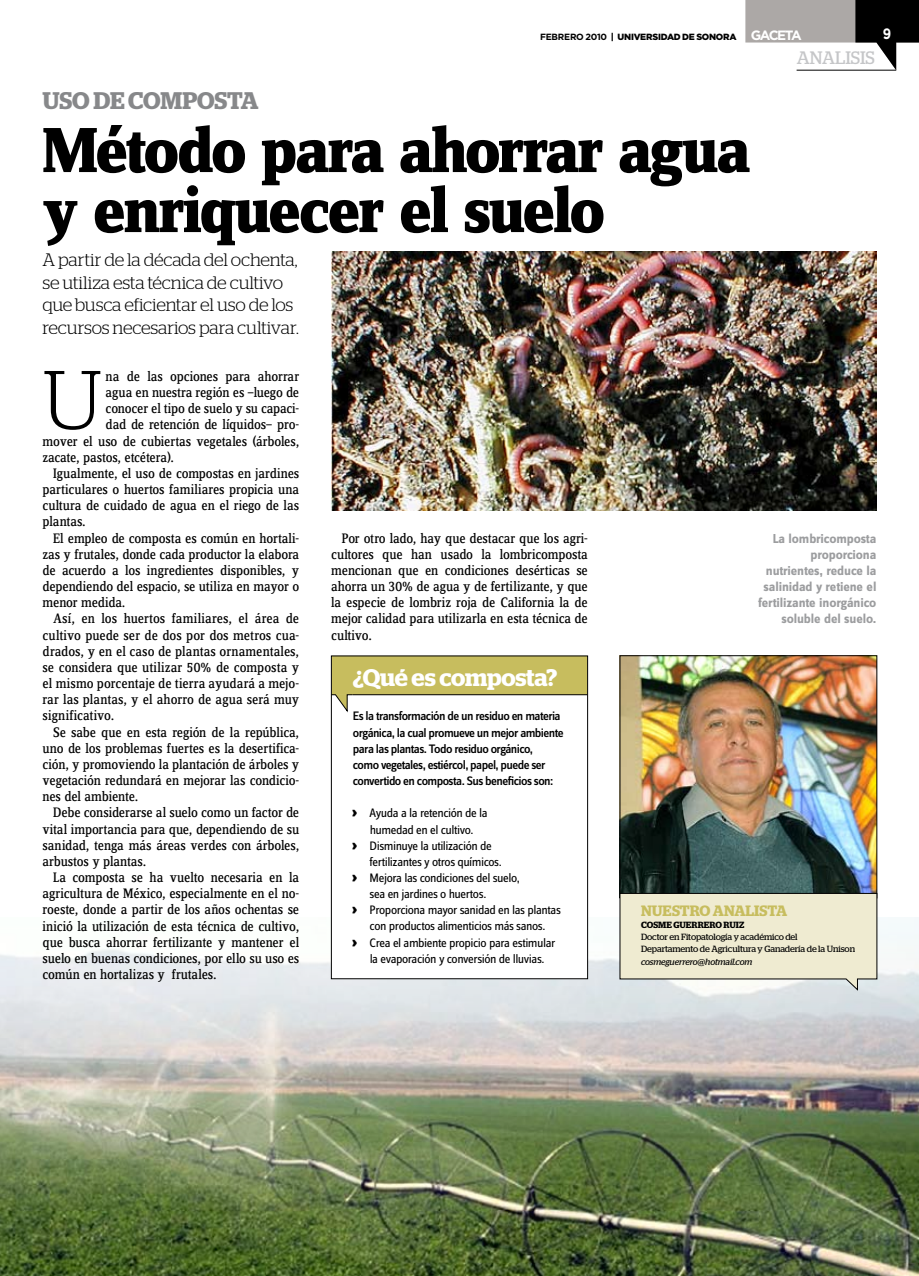
<style>
.page{position:relative;width:919px;height:1276px;background:#fff}
.page>*{position:absolute;margin:0;border:0;box-sizing:border-box;transform-origin:0 0}
.t1{font:300 83.55px "Stag";color:#000}
.t2{font:800 66px/60px "Zine Serif Dis";letter-spacing:-.04em;color:#000}
.t3{font:600 24px "Stag";color:#fff}
.t4{font:600 24px "Stag";letter-spacing:-.01em;color:#87888a}
.t5{font:300 18px/22.5px "Stag";letter-spacing:-.015em;color:#000}
.t6{font:18px "Stag";color:#c5c6c8}
.t7{font:600 15px "Stag";color:#c7bd5e}
.t8{font:700 15px "Gotham";color:#fff;scale:.85 1}
.t9{font:14.25px/16.2px "Zine Serif Dis";letter-spacing:-.01em;color:#000;text-align:justify}
.t10{font:700 13.5px/16.2px "Zine Sans Dis";letter-spacing:-.01em;color:#9c9d9f;text-align:right}
.t11{font:700 13.5px "Gotham";letter-spacing:-.115em;color:#fff}
.t12{font:12.75px "Zine Sans Dis";letter-spacing:-.035em;color:#000}
.t13{font:500 12.75px/16.2px "Zine Sans Dis";letter-spacing:-.045em;color:#000}
.t14{font:9px/12px "Stag";letter-spacing:-.01em;color:#000}
.t15{font:italic 9px "Stag";letter-spacing:-.01em;color:#000}
.t16{font:700 9px "Gotham";letter-spacing:-.03em;color:#000}
.t17{font:600 9px "Stag";letter-spacing:.01em;color:#000}
.t18{font:900 9px "Gotham";color:#000}
.s1{font-weight:900}
.s2{font-family:"Stag";font-weight:900;font-size:15px}
</style>
<div class="page">
<svg style="left:745px;top:0;width:173px;height:70px"></svg>
<img style="left:0;top:917px;width:918px;height:359px">
<hr style="left:796px;top:70px;width:100px;height:1px;background:#000">
<img style="left:331px;top:252px;width:545px;height:258px">
<div style="left:331px;top:656px;width:256px;height:322px;background:#fff"></div>
<div style="left:331px;top:656px;width:256px;height:39px;background:#c7bd5e"></div>
<hr style="left:353px;top:694px;width:234px;height:1px;background:#000">
<svg style="left:330px;top:694px;width:23px;height:18px"></svg>
<img style="left:621px;top:657px;width:254px;height:236px">
<div style="left:619px;top:655px;width:258px;height:243px;border:1px solid #000"></div>
<svg style="left:619px;top:893px;width:258px;height:97px;background:#e7e4cd"></svg>
<p class="t16" style="left:540px;top:31px;width:85px">FEBRERO 2010 <span class="s1">| UNIVER</span></p>
<p class="t18" style="left:652px;top:30px;width:13px">SIDAD</p>
<p class="t18" style="left:682px;top:30px;width:28px">DE SONORA</p>
<p class="t11" style="left:750px;top:27px;width:52px">GACETA</p>
<p class="t8" style="left:882px;top:25px;width:11px">9</p>
<h3 class="t4" style="left:43px;top:87px;width:217px">USO DE COMPOSTA</h3>
<h2 class="t2" style="left:43px;top:124px;width:709px">Método para ahorrar agua y enriquecer el suelo</h2>
<p class="t5" style="left:43px;top:248px;width:258px">A partir de la década del ochenta, se utiliza esta técnica de cultivo que busca eficientar el uso de los recursos necesarios para cultivar.</p>
<p class="t6" style="left:796px;top:47px;width:80px">ANALISIS</p>
<h1 class="t1" style="left:43px;top:353px;width:61px">U</h1>
<p class="t9" style="left:106px;top:369px;width:195px">na de las opciones para ahorrar</p>
<p class="t9" style="left:106px;top:385px;width:195px">agua en nuestra región es —luego de</p>
<p class="t9" style="left:106px;top:401px;width:195px">conocer el tipo de suelo y su capaci-</p>
<p class="t9" style="left:106px;top:417px;width:195px">dad de retención de líquidos— pro-</p>
<p class="t9" style="left:43px;top:433px;width:258px">mover el uso de cubiertas vegetales (árboles,</p>
<p class="t9" style="left:43px;top:450px;width:133px">zacate, pastos, etcétera).</p>
<p class="t9" style="left:53px;top:466px;width:247px">Igualmente, el uso de compostas en jardines</p>
<p class="t9" style="left:43px;top:482px;width:258px">particulares o huertos familiares propicia una</p>
<p class="t9" style="left:43px;top:498px;width:258px">cultura de cuidado de agua en el riego de las</p>
<p class="t9" style="left:43px;top:514px;width:45px">plantas.</p>
<p class="t9" style="left:53px;top:530px;width:247px">El empleo de composta es común en hortali-</p>
<p class="t9" style="left:43px;top:547px;width:258px">zas y frutales, donde cada productor la elabora</p>
<p class="t9" style="left:43px;top:563px;width:258px">de acuerdo a los ingredientes disponibles, y</p>
<p class="t9" style="left:43px;top:579px;width:258px">dependiendo del espacio, se utiliza en mayor o</p>
<p class="t9" style="left:43px;top:595px;width:84px">menor medida.</p>
<p class="t9" style="left:53px;top:611px;width:247px">Así, en los huertos familiares, el área de</p>
<p class="t9" style="left:43px;top:627px;width:258px">cultivo puede ser de dos por dos metros cua-</p>
<p class="t9" style="left:43px;top:643px;width:258px">drados, y en el caso de plantas ornamentales,</p>
<p class="t9" style="left:43px;top:660px;width:258px">se considera que utilizar 50% de composta y</p>
<p class="t9" style="left:43px;top:676px;width:258px">el mismo porcentaje de tierra ayudará a mejo-</p>
<p class="t9" style="left:43px;top:692px;width:258px">rar las plantas, y el ahorro de agua será muy</p>
<p class="t9" style="left:43px;top:708px;width:73px">significativo.</p>
<p class="t9" style="left:53px;top:724px;width:247px">Se sabe que en esta región de la república,</p>
<p class="t9" style="left:43px;top:740px;width:258px">uno de los problemas fuertes es la desertifica-</p>
<p class="t9" style="left:43px;top:757px;width:258px">ción, y promoviendo la plantación de árboles y</p>
<p class="t9" style="left:43px;top:773px;width:258px">vegetación redundará en mejorar las condicio-</p>
<p class="t9" style="left:43px;top:789px;width:97px">nes del ambiente.</p>
<p class="t9" style="left:53px;top:805px;width:247px">Debe considerarse al suelo como un factor de</p>
<p class="t9" style="left:43px;top:821px;width:258px">vital importancia para que, dependiendo de su</p>
<p class="t9" style="left:43px;top:837px;width:258px">sanidad, tenga más áreas verdes con árboles,</p>
<p class="t9" style="left:43px;top:854px;width:105px">arbustos y plantas.</p>
<p class="t9" style="left:53px;top:870px;width:247px">La composta se ha vuelto necesaria en la</p>
<p class="t9" style="left:43px;top:886px;width:258px">agricultura de México, especialmente en el no-</p>
<p class="t9" style="left:43px;top:902px;width:258px">roeste, donde a partir de los años ochentas se</p>
<p class="t9" style="left:43px;top:918px;width:258px">inició la utilización de esta técnica de cultivo,</p>
<p class="t9" style="left:43px;top:934px;width:258px">que busca ahorrar fertilizante y mantener el</p>
<p class="t9" style="left:43px;top:950px;width:258px">suelo en buenas condiciones, por ello su uso es</p>
<p class="t9" style="left:43px;top:967px;width:175px">común en hortalizas y frutales.</p>
<p class="t9" style="left:331px;top:530px;width:258px;text-indent:11px">Por otro lado, hay que destacar que los agri&shy;cultores que han usado la lombricomposta mencionan que en condiciones desérticas se ahorra un 30% de agua y de fertilizante, y que la especie de lombriz roja de California la de mejor calidad para utilizarla en esta técnica de cultivo.</p>
<h3 class="t3" style="left:353px;top:663px;width:206px">¿QUÉ ES COMPOSTA?</h3>
<p class="t13" style="left:353px;top:708px;width:212px">Es la transformación de un residuo en materia orgánica, la cual promueve un mejor ambiente para las plantas. Todo residuo orgánico,<br>como vegetales, estiércol, papel, puede ser convertido en composta. Sus beneficios son:</p>
<p class="t12" style="left:352px;top:807px;width:137px"><span class="s2">›</span> Ayuda a la retención de la</p>
<p class="t12" style="left:369px;top:823px;width:105px">humedad en el cultivo.</p>
<p class="t12" style="left:352px;top:839px;width:141px"><span class="s2">›</span> Disminuye la utilización de</p>
<p class="t12" style="left:369px;top:855px;width:134px">fertilizantes y otros químicos.</p>
<p class="t12" style="left:352px;top:872px;width:169px"><span class="s2">›</span> Mejora las condiciones del suelo,</p>
<p class="t12" style="left:369px;top:888px;width:118px">sea en jardines o huertos.</p>
<p class="t12" style="left:352px;top:904px;width:210px"><span class="s2">›</span> Proporciona mayor sanidad en las plantas</p>
<p class="t12" style="left:369px;top:920px;width:177px">con productos alimenticios más sanos.</p>
<p class="t12" style="left:352px;top:936px;width:204px"><span class="s2">›</span> Crea el ambiente propicio para estimular</p>
<p class="t12" style="left:369px;top:952px;width:176px">la evaporación y conversión de lluvias.</p>
<p class="t10" style="left:758px;top:531px;width:120px">La lombricomposta proporciona nutrientes, reduce la salinidad y retiene el fertilizante inorgánico soluble del suelo.</p>
<p class="t7" style="left:641px;top:901px;width:148px">NUESTRO ANALISTA</p>
<p class="t17" style="left:641px;top:919px;width:52px">COSME GUERRER</p>
<p class="t17" style="left:715px;top:919px;width:30px">O RUIZ</p>
<p class="t14" style="left:641px;top:930px;width:215px">Doctor en Fitopatología y académico del<br>Departamento de Agricultura y Ganadería de la Unison</p>
<p class="t15" style="left:641px;top:957px;width:113px">cosmeguerrero@hotmail.com</p>
</div>
